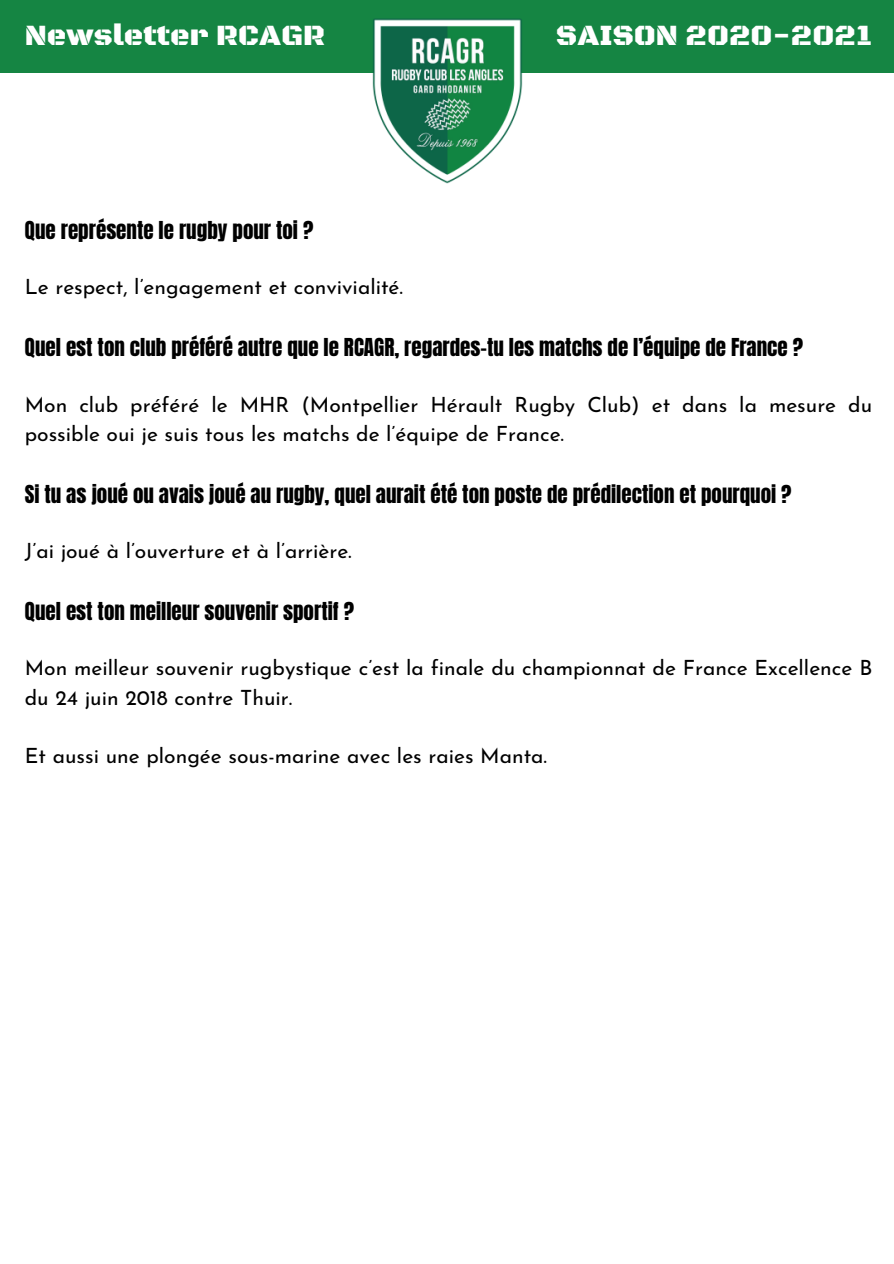
<style>
.page{position:relative;width:894px;height:1264px;background:#fff}
.page>*{position:absolute;margin:0;border:0;box-sizing:border-box;transform-origin:0 0}
.t1{font:30px "Black Ops One";color:#fff}
.t2{font:21px/29.2px "Josefin Sans";color:#000}
.t3{font:21px "Anton";color:#000}
</style>
<div class="page">
<div style="left:0;top:0;width:893px;height:73px;background:#158543"></div>
<img style="left:372px;top:19px;width:150px;height:164px">
<h1 class="t1" style="left:25px;top:17px;width:301px">Newsletter RCAGR</h1>
<h1 class="t1" style="left:555px;top:17px;width:318px">SAISON 2020-2021</h1>
<p class="t3" style="left:25px;top:215px;width:290px">Que représente le rugby pour toi ?</p>
<p class="t2" style="left:25px;top:274px;width:380px">Le respect, l’engagement et convivialité.</p>
<p class="t3" style="left:25px;top:332px;width:779px">Quel est ton club préféré autre que le RCAGR, regardes-tu les matchs de l’équipe de France ?</p>
<p class="t2" style="left:25px;top:392px;width:848px">Mon club préféré le MHR (Montpellier Hérault Rugby Club) et dans la mesure du possible oui je suis tous les matchs de l’équipe de France.</p>
<p class="t3" style="left:25px;top:479px;width:768px">Si tu as joué ou avais joué au rugby, quel aurait été ton poste de prédilection et pourquoi ?</p>
<p class="t2" style="left:25px;top:538px;width:328px">J’ai joué à l’ouverture et à l’arrière.</p>
<p class="t3" style="left:25px;top:596px;width:330px">Quel est ton meilleur souvenir sportif ?</p>
<p class="t2" style="left:25px;top:655px;width:848px">Mon meilleur souvenir rugbystique c’est la finale du championnat de France Excellence B du 24 juin 2018 contre Thuir.</p>
<p class="t2" style="left:25px;top:743px;width:523px">Et aussi une plongée sous-marine avec les raies Manta.</p>
</div>
